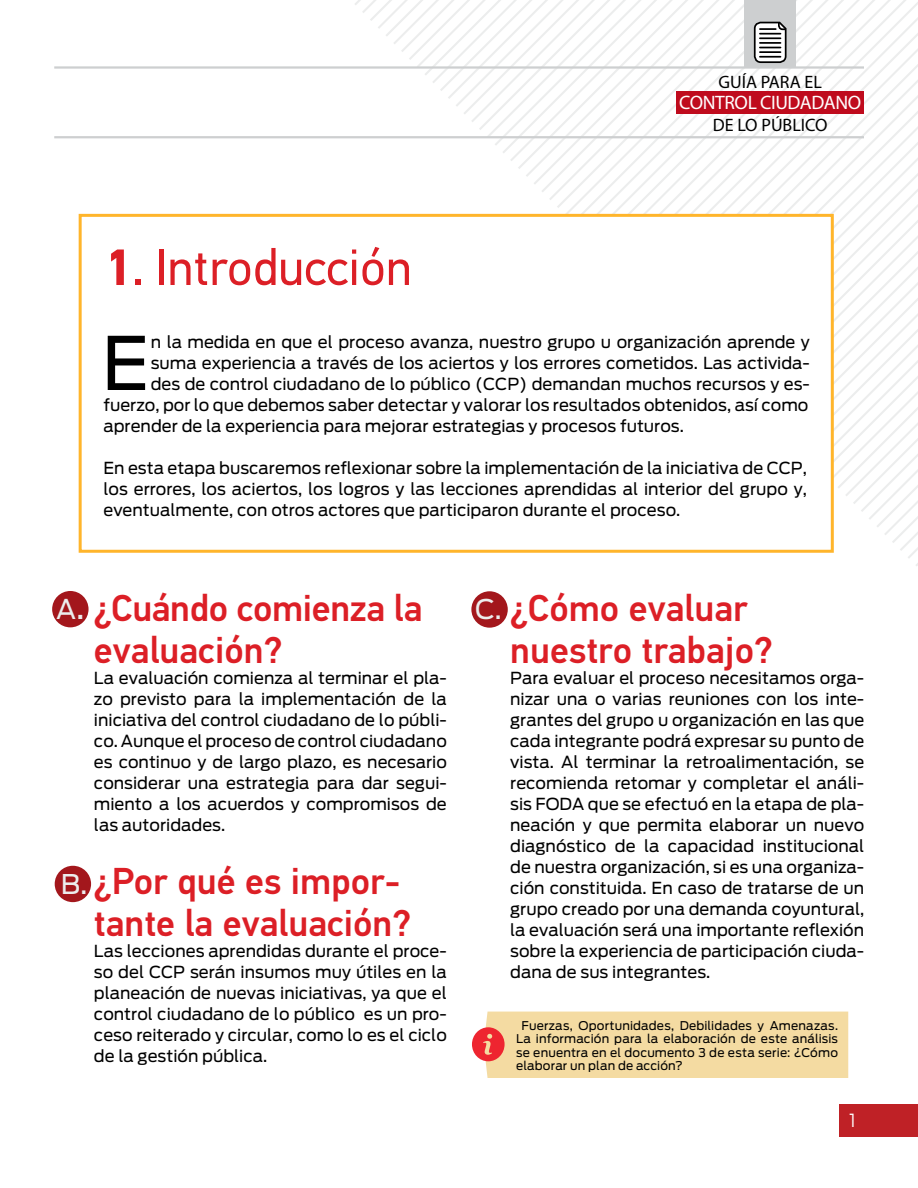
<style>
.page{position:relative;width:918px;height:1188px;background:#fff}
.page>*{position:absolute;margin:0;border:0;box-sizing:border-box;transform-origin:0 0}
.t1{font:73.2px "Antenna";color:#000}
.t2{font:51px "PF Din Text Universal";color:#dc1f26}
.t3{font:500 37.5px/42px "PF Din Text Universal";color:#dc1f26}
.t4{font:27px "Antenna";color:#eceded}
.t5{font:19.5px "Myriad Pro";letter-spacing:-.02em;color:#fff}
.t6{font:18px "Myriad Pro";color:#000}
.t7{font:300 18px "Antenna";color:#fff}
.t8{font:16.5px/21px "Antenna";color:#000;text-align:justify}
.t9{font:12px/13.5px "Antenna";letter-spacing:.015em;color:#000;text-align:justify}
.s1{font-weight:700}
.s2{font-size:31.2px}
</style>
<div class="page">
<div style="left:839px;top:1104px;width:79px;height:33px;background:#bf2126"></div>
<hr style="left:54px;top:66px;width:810px;height:3px;background:#cdcfd0">
<hr style="left:54px;top:136px;width:810px;height:2px;background:#cdcfd0">
<svg style="left:354px;top:0;width:564px;height:566px"></svg>
<hr style="left:760px;top:51px;width:21px;height:2px;background:#000">
<hr style="left:760px;top:56px;width:21px;height:2px;background:#000">
<div style="left:79px;top:214px;width:755px;height:339px;background:#fff;border:3px solid #ffb52b"></div>
<div style="left:52px;top:591px;width:37px;height:36px;background:#a3171c;border-radius:50%"></div>
<div style="left:471px;top:591px;width:37px;height:37px;background:#a3171c;border-radius:50%"></div>
<div style="left:472px;top:1012px;width:376px;height:66px;background:#f4dba2"></div>
<div style="left:55px;top:866px;width:36px;height:36px;background:#a3171c;border-radius:50%"></div>
<h2 class="t2" style="left:103px;top:237px;width:310px"><span class="s1">1</span>. Introducción</h2>
<p class="t6" style="left:718px;top:71px;width:105px">GUÍA PARA EL</p>
<p class="t5" style="left:679px;top:91px;width:184px">CONTROL CIUDADANO</p>
<p class="t6" style="left:713px;top:114px;width:116px">DE LO PÚBLICO</p>
<h1 class="t1" style="left:102px;top:320px;width:49px">E</h1>
<p class="t8" style="left:151px;top:332px;width:661px">n la medida en que el proceso avanza, nuestro grupo u organización aprende y</p>
<p class="t8" style="left:151px;top:353px;width:661px">suma experiencia a través de los aciertos y los errores cometidos. Las activida-</p>
<p class="t8" style="left:151px;top:374px;width:661px">des de control ciudadano de lo público (CCP) demandan muchos recursos y es-</p>
<p class="t8" style="left:103px;top:395px;width:707px">fuerzo, por lo que debemos saber detectar y valorar los resultados obtenidos, así como</p>
<p class="t8" style="left:103px;top:416px;width:582px">aprender de la experiencia para mejorar estrategias y procesos futuros.</p>
<p class="t8" style="left:103px;top:458px;width:705px">En esta etapa buscaremos reflexionar sobre la implementación de la iniciativa de CCP, los errores, los aciertos, los logros y las lecciones aprendidas al interior del grupo y, eventualmente, con otros actores que participaron durante el proceso.</p>
<h3 class="t3" style="left:94px;top:590px;width:330px">¿Cuándo comienza la evaluación?</h3>
<p class="t8" style="left:94px;top:668px;width:354px">La evaluación comienza al terminar el pla&shy;zo previsto para la implementación de la iniciativa del control ciudadano de lo públi&shy;co. Aunque el proceso de control ciudadano es continuo y de largo plazo, es necesario considerar una estrategia para dar segui&shy;miento a los acuerdos y compromisos de las autoridades.</p>
<h3 class="t3" style="left:94px;top:863px;width:319px">¿Por qué es impor&shy;tante la evaluación?</h3>
<p class="t8" style="left:94px;top:941px;width:354px">Las lecciones aprendidas durante el proce&shy;so del CCP serán insumos muy útiles en la planeación de nuevas iniciativas, ya que el control ciudadano de lo público es un pro&shy;ceso reiterado y circular, como lo es el ciclo de la gestión pública.</p>
<h3 class="t4" style="left:56px;top:593px;width:29px">A<span class="s2">.</span></h3>
<h3 class="t4" style="left:475px;top:593px;width:28px">C.</h3>
<h3 class="t4" style="left:61px;top:868px;width:28px">B.</h3>
<h3 class="t3" style="left:510px;top:590px;width:264px">¿Cómo evaluar nuestro trabajo?</h3>
<p class="t8" style="left:510px;top:668px;width:356px">Para evaluar el proceso necesitamos orga&shy;nizar una o varias reuniones con los inte&shy;grantes del grupo u organización en las que cada integrante podrá expresar su punto de vista. Al terminar la retroalimentación, se recomienda retomar y completar el análi&shy;sis FODA que se efectuó en la etapa de pla&shy;neación y que permita elaborar un nuevo diagnóstico de la capacidad institucional de nuestra organización, si es una organiza&shy;ción constituida. En caso de tratarse de un grupo creado por una demanda coyuntural, la evaluación será una importante reflexión sobre la experiencia de participación ciuda&shy;dana de sus integrantes.</p>
<p class="t9" style="left:516px;top:1019px;width:324px;text-indent:6px">Fuerzas, Oportunidades, Debilidades y Amenazas.<br>La información para la elaboración de este análisis se enuentra en el documento 3 de esta serie: ¿Cómo elaborar un plan de acción?</p>
<p class="t7" style="left:849px;top:1110px;width:8px">1</p>
</div>
